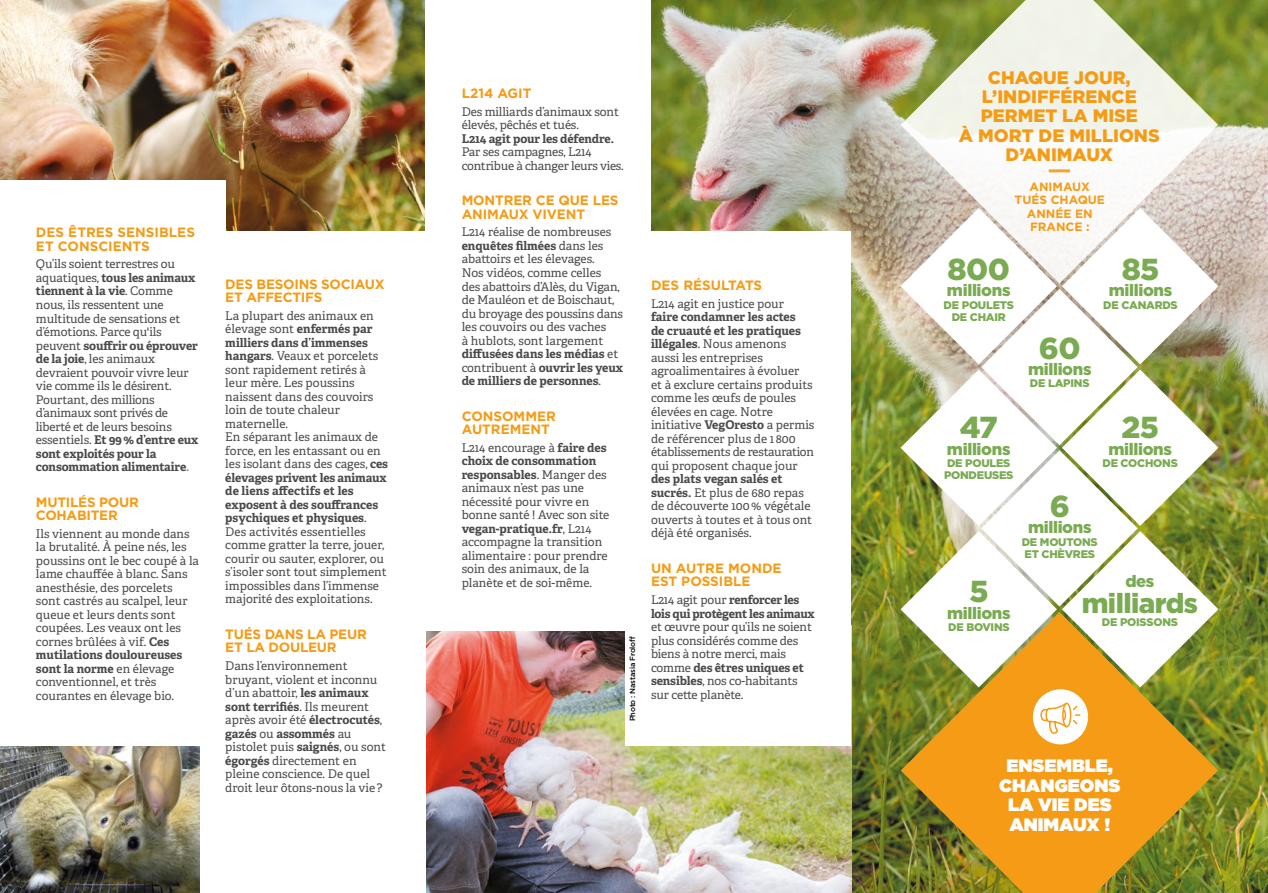
<style>
.page{position:relative;width:1268px;height:893px;background:#fff}
.page>*{position:absolute;margin:0;border:0;box-sizing:border-box;transform-origin:0 0}
.t1{font:900 30.3px "Gotham";letter-spacing:-.02em;color:#7aab52}
.t2{font:900 27.6px "Gotham";letter-spacing:-.02em;color:#7aab52}
.t3{font:900 18px/19.5px "Gotham";color:#f59b15;text-align:center}
.t4{font:900 18px/19.5px "Gotham";color:#fff;text-align:center}
.t5{font:900 16.5px "Gotham";letter-spacing:-.02em;color:#7aab52}
.t6{font:700 13.5px/13.5px "Gotham";letter-spacing:-.01em;color:#f59b15}
.t7{font:12px/13.5px "Adelle";color:#4a4a49}
.t8{font:700 12px/13.5px "Adelle";letter-spacing:-.02em;color:#4a4a49}
.t9{font:12px/13.5px "Adelle";letter-spacing:-.02em;color:#4a4a49}
.t10{font:700 12px/13.5px "Gotham";color:#f59b15;text-align:center}
.t11{font:900 11.1px/12.5px "Gotham";letter-spacing:-.02em;color:#7aab52}
.t12{font:500 7.5px "Gotham";letter-spacing:-.02em;color:#000}
.s1{font-weight:700}
.s2{font-weight:700;color:#77a1a2}
.s3{font-weight:400}
</style>
<div class="page">
<img style="left:651px;top:0;width:616px;height:575px">
<img style="left:850px;top:575px;width:417px;height:318px">
<img style="left:426px;top:631px;width:424px;height:262px">
<img style="left:0;top:746px;width:200px;height:147px">
<img style="left:0;top:0;width:425px;height:231px">
<div style="left:625px;top:232px;width:225px;height:514px;background:#fff"></div>
<div style="left:0;top:180px;width:225px;height:566px;background:#fff"></div>
<img style="left:900px;top:208px;width:318px;height:479px">
<svg style="left:900px;top:0;width:317px;height:283px"></svg>
<svg style="left:900px;top:612px;width:317px;height:281px;background:#cb9e39"></svg>
<div style="left:1032px;top:689px;width:55px;height:55px;background:#fff;border-radius:50%"></div>
<svg style="left:1040px;top:702px;width:41px;height:32px"></svg>
<hr style="left:1048px;top:169px;width:21px;height:3px;background:#f59b15">
<p class="t6" style="left:36px;top:226px;width:160px">DES ÊTRES SENSIBLES<br>ET CONSCIENTS</p>
<p class="t7" style="left:36px;top:258px;width:164px">Qu’ils soient terrestres ou aquatiques, <span class="s1">tous les animaux tiennent à la vie</span>. Comme nous, ils ressentent une multitude de sensations et d’émotions. Parce qu'ils peuvent <span class="s1">souffrir ou éprouver de la joie</span>, les animaux devraient pouvoir vivre leur vie comme ils le désirent.<br>Pourtant, des millions d’animaux sont privés de liberté et de leurs besoins essentiels. <span class="s1">Et 99% d’entre eux sont exploités pour la consommation alimentaire</span><span class="s2">.</span></p>
<p class="t6" style="left:36px;top:495px;width:104px">MUTILÉS POUR<br>COHABITER</p>
<p class="t7" style="left:36px;top:527px;width:164px">Ils viennent au monde dans la brutalité. À peine nés, les poussins ont le bec coupé à la lame chauffée à blanc. Sans anesthésie, des porcelets sont castrés au scalpel, leur queue et leurs dents sont coupées. Les veaux ont les cornes brûlées à vif. <span class="s1">Ces mutilations douloureuses sont la norme</span> en élevage conventionnel, et très courantes en élevage bio.</p>
<p class="t6" style="left:225px;top:277px;width:161px">DES BESOINS SOCIAUX<br>ET AFFECTIFS</p>
<p class="t7" style="left:225px;top:309px;width:164px">La plupart des animaux en élevage sont <span class="s1">enfermés par milliers dans d’immenses hangars</span>. Veaux et porcelets sont rapidement retirés à leur mère. Les poussins naissent dans des couvoirs loin de toute chaleur maternelle.<br>En séparant les animaux de force, en les entassant ou en les isolant dans des cages, <span class="s1">ces élevages privent les animaux de liens affectifs et les exposent à des souffrances psychiques et physiques</span>.<br>Des activités essentielles comme gratter la terre, jouer, courir ou sauter, explorer, ou s’isoler sont tout simplement impossibles dans l’immense majorité des exploitations.</p>
<p class="t6" style="left:225px;top:627px;width:143px">TUÉS DANS LA PEUR<br>ET LA DOULEUR</p>
<p class="t7" style="left:225px;top:659px;width:162px">Dans l’environnement bruyant, violent et inconnu d’un abattoir, <span class="s1">les animaux sont terrifiés</span>. Ils meurent après avoir été <span class="s1">électrocutés</span>, <span class="s1">gazés</span> ou <span class="s1">assommés</span> au pistolet puis <span class="s1">saignés</span>, ou sont <span class="s1">égorgés</span> directement en pleine conscience. De quel droit leur ôtons-nous la vie?</p>
<p class="t6" style="left:461px;top:86px;width:71px">L214 AGIT</p>
<p class="t7" style="left:461px;top:105px;width:159px">Des milliards d’animaux sont élevés, pêchés et tués.</p>
<p class="t8" style="left:461px;top:132px;width:154px">L214 agit pour les défendre.</p>
<p class="t9" style="left:461px;top:145px;width:164px">Par ses campagnes, L214 contribue à changer leurs vies.</p>
<p class="t6" style="left:461px;top:194px;width:158px">MONTRER CE QUE LES<br>ANIMAUX VIVENT</p>
<p class="t7" style="left:461px;top:226px;width:163px">L214 réalise de nombreuses <span class="s1">enquêtes filmées</span> dans les abattoirs et les élevages.<br>Nos vidéos, comme celles<br>des abattoirs d’Alès, du Vigan, de Mauléon et de Boischaut, du broyage des poussins dans les couvoirs ou des vaches<br>à hublots, sont largement <span class="s1">diffusées dans les médias</span> et contribuent à <span class="s1">ouvrir les yeux de milliers de personnes</span>.</p>
<p class="t6" style="left:461px;top:409px;width:96px">CONSOMMER<br>AUTREMENT</p>
<p class="t7" style="left:461px;top:441px;width:149px">L214 encourage à <span class="s1">faire des choix de consommation responsables</span>. Manger des animaux n’est pas une nécessité pour vivre en bonne santé ! Avec son site <span class="s1">vegan-pratique.fr</span>, L214 accompagne la transition alimentaire : pour prendre soin des animaux, de la planète et de soi-même.</p>
<p class="t12" style="left:627px;top:721px;width:87px;rotate:-90deg">Photo : Nastasia Froloff</p>
<p class="t6" style="left:651px;top:279px;width:113px">DES RÉSULTATS</p>
<p class="t7" style="left:651px;top:297px;width:134px">L214 agit en justice pour</p>
<p class="t7" style="left:651px;top:311px;width:165px"><span class="s1">faire condamner les actes<br>de cruauté et les pratiques illégales</span>. Nous amenons aussi les entreprises agroalimentaires à évoluer<br>et à exclure certains produits comme les œufs de poules élevées en cage. Notre initiative <span class="s1">VegOresto</span> a permis de référencer plus de 1800 établissements de restauration qui proposent chaque jour</p>
<p class="t7" style="left:651px;top:473px;width:163px"><span class="s1">des plats vegan salés et sucrés.</span> Et plus de 680 repas de découverte 100% végétale ouverts à toutes et à tous ont déjà été organisés.</p>
<p class="t6" style="left:651px;top:561px;width:132px">UN AUTRE MONDE<br>EST POSSIBLE</p>
<p class="t8" style="left:651px;top:593px;width:165px"><span class="s3">L214 agit pour</span> renforcer les lois qui protègent les animaux</p>
<p class="t7" style="left:651px;top:620px;width:162px">et œuvre pour qu’ils ne soient plus considérés comme des biens à notre merci, mais comme <span class="s1">des êtres uniques et sensibles</span>, nos co-habitants sur cette planète.</p>
<h3 class="t3" style="left:958px;top:67px;width:202px">CHAQUE JOUR,<br>L’INDIFFÉRENCE<br>PERMET LA MISE<br>À MORT DE MILLIONS<br>D’ANIMAUX</h3>
<p class="t10" style="left:1014px;top:180px;width:92px">ANIMAUX<br>TUÉS CHAQUE<br>ANNÉE EN<br>FRANCE :</p>
<h1 class="t1" style="left:947px;top:248px;width:64px">800</h1>
<h3 class="t5" style="left:946px;top:279px;width:65px">millions</h3>
<p class="t11" style="left:943px;top:298px;width:72px;text-align:center">DE POULETS<br>DE CHAIR</p>
<h1 class="t1" style="left:1038px;top:327px;width:43px">60</h1>
<h3 class="t5" style="left:1027px;top:358px;width:65px">millions</h3>
<p class="t11" style="left:1029px;top:377px;width:61px">DE LAPINS</p>
<h1 class="t1" style="left:1121px;top:248px;width:39px">85</h1>
<h3 class="t5" style="left:1108px;top:279px;width:65px">millions</h3>
<p class="t11" style="left:1102px;top:298px;width:76px">DE CANARDS</p>
<h1 class="t1" style="left:959px;top:406px;width:40px">47</h1>
<h3 class="t5" style="left:946px;top:437px;width:65px">millions</h3>
<p class="t11" style="left:943px;top:457px;width:71px">DE POULES<br>PONDEUSES</p>
<h1 class="t1" style="left:969px;top:571px;width:21px">5</h1>
<h3 class="t5" style="left:946px;top:602px;width:65px">millions</h3>
<p class="t11" style="left:947px;top:621px;width:63px">DE BOVINS</p>
<h1 class="t1" style="left:1121px;top:406px;width:39px">25</h1>
<h3 class="t5" style="left:1108px;top:437px;width:65px">millions</h3>
<p class="t11" style="left:1102px;top:457px;width:77px">DE COCHONS</p>
<h1 class="t1" style="left:1049px;top:485px;width:22px">6</h1>
<h3 class="t5" style="left:1027px;top:516px;width:65px">millions</h3>
<p class="t11" style="left:1021px;top:535px;width:77px">DE MOUTONS<br>ET CHÈVRES</p>
<h3 class="t5" style="left:1125px;top:570px;width:31px">des</h3>
<h2 class="t2" style="left:1081px;top:585px;width:118px">milliards</h2>
<p class="t11" style="left:1101px;top:615px;width:78px">DE POISSONS</p>
<h3 class="t4" style="left:998px;top:756px;width:123px">ENSEMBLE,<br>CHANGEONS<br>LA VIE DES<br>ANIMAUX !</h3>
</div>
